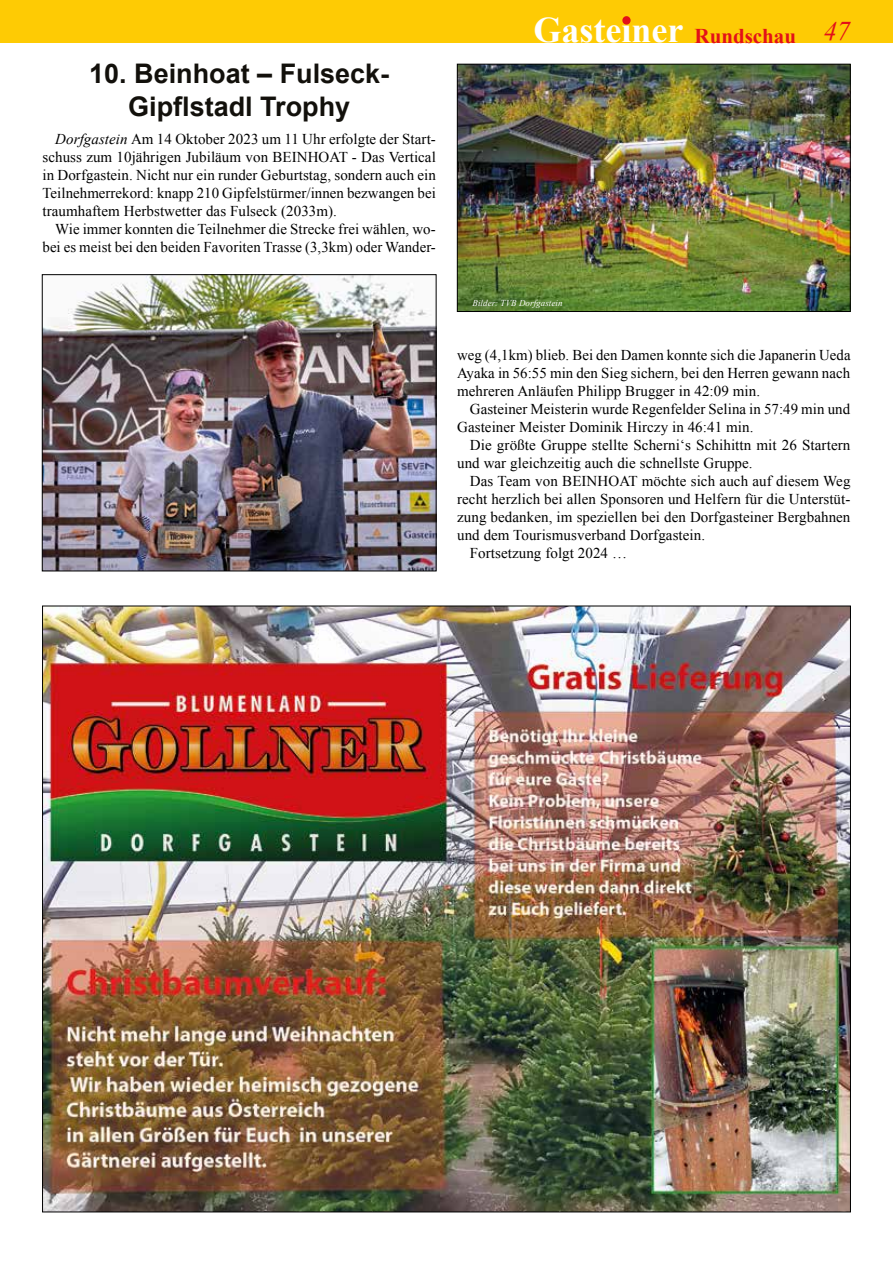
<style>
.page{position:relative;width:893px;height:1263px;background:#fff}
.page>*{position:absolute;margin:0;border:0;box-sizing:border-box;transform-origin:0 0}
.t1{font:700 36px "Times New Roman";color:#fff}
.t2{font:700 27px/32.4px "Arial";color:#12100b;text-align:center}
.t3{font:15px/18px "Times New Roman";letter-spacing:.005em;color:#000;text-align:justify}
.t4{font:italic 9px "Times New Roman";letter-spacing:.005em;color:#fff}
.s1{font-style:italic}
.s2{font-size:21px;color:#e31019}
.s3{font-weight:400;font-style:italic;font-size:27px;color:#e31019}
</style>
<div class="page">
<div style="left:0;top:0;width:893px;height:43px;background:#fecb04"></div>
<div style="left:622px;top:16px;width:9px;height:9px;background:#e31019;border-radius:50%"></div>
<img style="left:44px;top:608px;width:805px;height:602px">
<img style="left:44px;top:276px;width:390px;height:293px">
<div style="left:42px;top:274px;width:394px;height:297px;border:1px solid #000"></div>
<img style="left:459px;top:66px;width:390px;height:244px">
<div style="left:457px;top:64px;width:394px;height:248px;border:1px solid #000"></div>
<h2 class="t2" style="left:89px;top:59px;width:302px">10. Beinhoat – Fulseck-<br>Gipflstadl Trophy</h2>
<p class="t3" style="left:43px;top:130px;width:395px;text-indent:13px"><span class="s1">Dorfgastein</span> Am 14 Oktober 2023 um 11 Uhr erfolgte der Start&shy;schuss zum 10jährigen Jubiläum von BEINHOAT - Das Vertical in Dorfgastein. Nicht nur ein runder Geburtstag, sondern auch ein Teilnehmerrekord: knapp 210 Gipfelstürmer/innen bezwangen bei traumhaftem Herbstwetter das Fulseck (2033m).</p>
<p class="t3" style="left:43px;top:220px;width:395px;text-align:right">Wie immer konnten die Teilnehmer die Strecke frei wählen, wo&shy;bei es meist bei den beiden Favoriten Trasse (3,3km) oder Wander-</p>
<h1 class="t1" style="left:533px;top:6px;width:318px">Gasteiner <span class="s2">Rundschau</span> <span class="s3">47</span></h1>
<p class="t4" style="left:472px;top:297px;width:91px">Bilder: TVB Dorfgastein</p>
<p class="t3" style="left:457px;top:346px;width:395px">weg (4,1km) blieb. Bei den Damen konnte sich die Japanerin Ueda Ayaka in 56:55 min den Sieg sichern, bei den Herren gewann nach mehreren Anläufen Philipp Brugger in 42:09 min.</p>
<p class="t3" style="left:457px;top:400px;width:395px;text-indent:13px">Gasteiner Meisterin wurde Regenfelder Selina in 57:49 min und<br>Gasteiner Meister Dominik Hirczy in 46:41 min.</p>
<p class="t3" style="left:457px;top:436px;width:395px;text-indent:13px">Die größte Gruppe stellte Scherni‘s Schihittn mit 26 Startern und war gleichzeitig auch die schnellste Gruppe.</p>
<p class="t3" style="left:470px;top:472px;width:382px">Das Team von BEINHOAT möchte sich auch auf diesem Weg</p>
<p class="t3" style="left:457px;top:490px;width:395px">recht herzlich bei allen Sponsoren und Helfern für die Unterstüt-</p>
<p class="t3" style="left:457px;top:508px;width:395px">zung bedanken, im speziellen bei den Dorfgasteiner Bergbahnen</p>
<p class="t3" style="left:457px;top:526px;width:250px">und dem Tourismusverband Dorfgastein.</p>
<p class="t3" style="left:470px;top:544px;width:159px">Fortsetzung folgt 2024 …</p>
</div>
